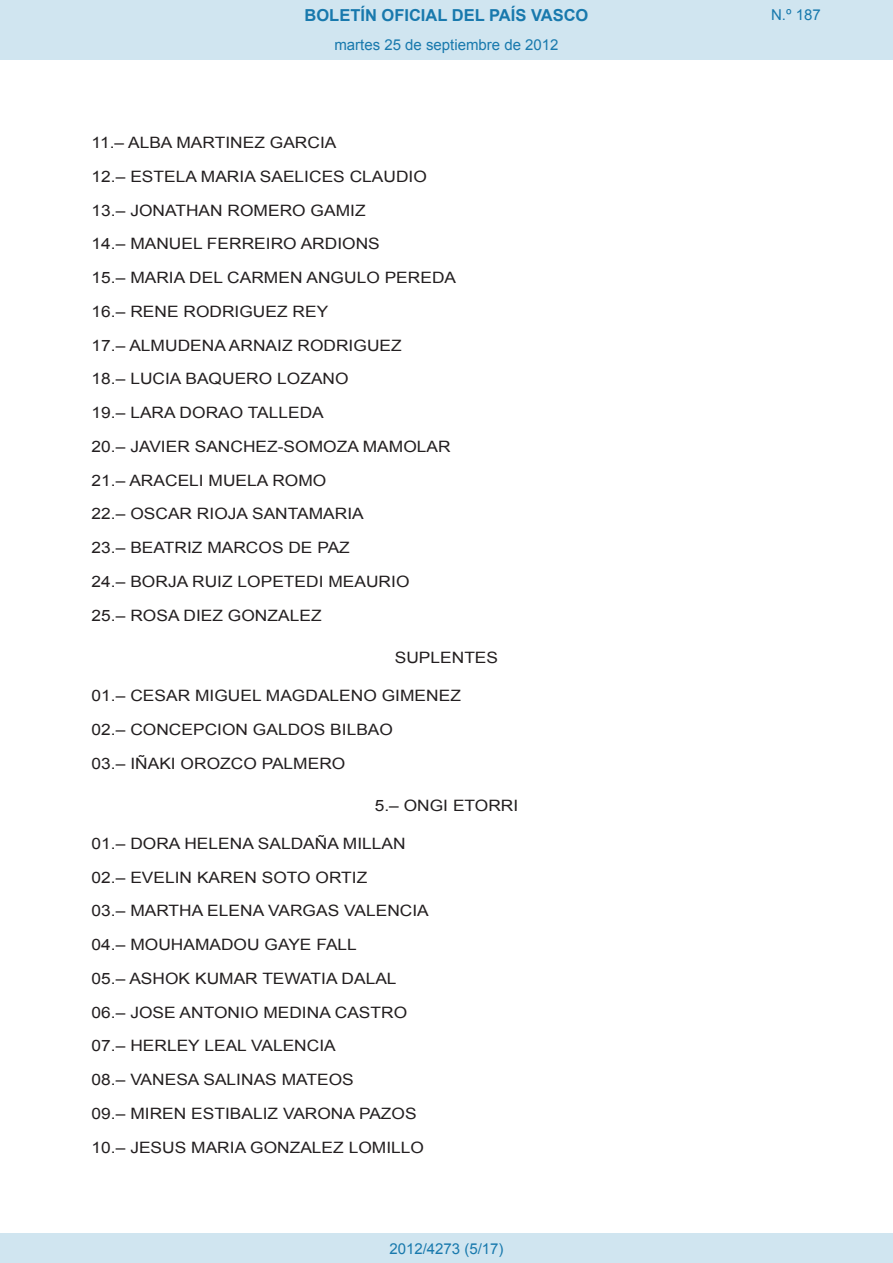
<style>
.page{position:relative;width:893px;height:1263px;background:#fff}
.page>*{position:absolute;margin:0;border:0;box-sizing:border-box;transform-origin:0 0}
.t1{font:700 16.5px "Arial";color:#1879ad}
.BOPVDetalle{font:15.6px "Arial";color:#231f20;scale:1.11 1}
.BOPVClave{font:15.6px "Arial";color:#231f20;scale:1.11 1}
.Paginacion_Centro{font:15px "Arial";color:#1879ad}
</style>
<div class="page">
<div style="left:0;top:0;width:893px;height:60px;background:#d0e5f0"></div>
<div style="left:0;top:1233px;width:893px;height:30px;background:#d0e5f0"></div>
<p class="t1" style="left:305px;top:4px;width:285px">BOLETÍN OFICIAL DEL PAÍS VASCO</p>
<p class="Paginacion_Centro" style="left:334px;top:35px;width:226px">martes 25 de septiembre de 2012</p>
<p class="BOPVDetalle" style="left:92px;top:132px;width:222px">11.– ALBA MARTINEZ GARCIA</p>
<p class="BOPVDetalle" style="left:92px;top:166px;width:304px">12.– ESTELA MARIA SAELICES CLAUDIO</p>
<p class="BOPVDetalle" style="left:92px;top:200px;width:248px">13.– JONATHAN ROMERO GAMIZ</p>
<p class="BOPVDetalle" style="left:92px;top:234px;width:261px">14.– MANUEL FERREIRO ARDIONS</p>
<p class="BOPVDetalle" style="left:92px;top:267px;width:330px">15.– MARIA DEL CARMEN ANGULO PEREDA</p>
<p class="BOPVDetalle" style="left:92px;top:301px;width:215px">16.– RENE RODRIGUEZ REY</p>
<p class="BOPVDetalle" style="left:92px;top:335px;width:281px">17.– ALMUDENA ARNAIZ RODRIGUEZ</p>
<p class="BOPVDetalle" style="left:92px;top:369px;width:233px">18.– LUCIA BAQUERO LOZANO</p>
<p class="BOPVDetalle" style="left:92px;top:402px;width:211px">19.– LARA DORAO TALLEDA</p>
<p class="BOPVDetalle" style="left:92px;top:436px;width:325px">20.– JAVIER SANCHEZ-SOMOZA MAMOLAR</p>
<p class="BOPVDetalle" style="left:92px;top:470px;width:213px">21.– ARACELI MUELA ROMO</p>
<p class="BOPVDetalle" style="left:92px;top:504px;width:247px">22.– OSCAR RIOJA SANTAMARIA</p>
<p class="BOPVDetalle" style="left:92px;top:537px;width:234px">23.– BEATRIZ MARCOS DE PAZ</p>
<p class="BOPVDetalle" style="left:92px;top:571px;width:288px">24.– BORJA RUIZ LOPETEDI MEAURIO</p>
<p class="BOPVDetalle" style="left:92px;top:605px;width:209px">25.– ROSA DIEZ GONZALEZ</p>
<p class="BOPVClave" style="left:395px;top:647px;width:95px">SUPLENTES</p>
<p class="BOPVDetalle" style="left:92px;top:685px;width:334px">01.– CESAR MIGUEL MAGDALENO GIMENEZ</p>
<p class="BOPVDetalle" style="left:92px;top:719px;width:273px">02.– CONCEPCION GALDOS BILBAO</p>
<p class="BOPVDetalle" style="left:92px;top:753px;width:230px">03.– IÑAKI OROZCO PALMERO</p>
<p class="BOPVClave" style="left:375px;top:795px;width:131px">5.– ONGI ETORRI</p>
<p class="BOPVDetalle" style="left:92px;top:833px;width:284px">01.– DORA HELENA SALDAÑA MILLAN</p>
<p class="BOPVDetalle" style="left:92px;top:867px;width:250px">02.– EVELIN KAREN SOTO ORTIZ</p>
<p class="BOPVDetalle" style="left:92px;top:901px;width:305px">03.– MARTHA ELENA VARGAS VALENCIA</p>
<p class="BOPVDetalle" style="left:92px;top:934px;width:240px">04.– MOUHAMADOU GAYE FALL</p>
<p class="BOPVDetalle" style="left:92px;top:968px;width:276px">05.– ASHOK KUMAR TEWATIA DALAL</p>
<p class="BOPVDetalle" style="left:92px;top:1002px;width:286px">06.– JOSE ANTONIO MEDINA CASTRO</p>
<p class="BOPVDetalle" style="left:92px;top:1036px;width:221px">07.– HERLEY LEAL VALENCIA</p>
<p class="BOPVDetalle" style="left:92px;top:1069px;width:238px">08.– VANESA SALINAS MATEOS</p>
<p class="BOPVDetalle" style="left:92px;top:1103px;width:294px">09.– MIREN ESTIBALIZ VARONA PAZOS</p>
<p class="BOPVDetalle" style="left:92px;top:1137px;width:301px">10.– JESUS MARIA GONZALEZ LOMILLO</p>
<p class="Paginacion_Centro" style="left:389px;top:1238px;width:116px">2012/4273 (5/17)</p>
<p class="Paginacion_Centro" style="left:771px;top:5px;width:51px">N.º 187</p>
</div>
